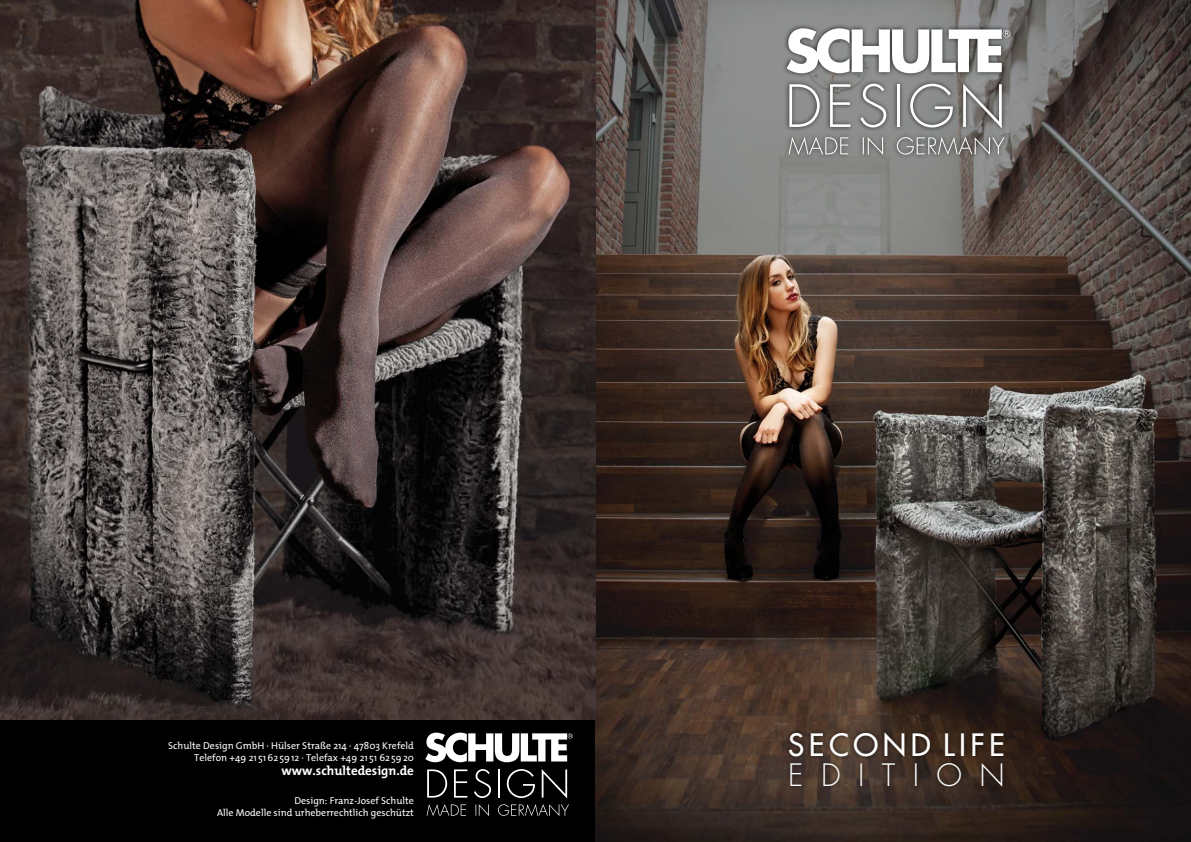
<style>
.page{position:relative;width:1191px;height:842px;background:#fff}
.page>*{position:absolute;margin:0;border:0;box-sizing:border-box;transform-origin:0 0}
.t1{font:30px "Futura";letter-spacing:.15em;color:#fff}
.t2{font:300 30px "Futura";letter-spacing:.58em;color:#fff}
.t3{font:700 13px "The Mix";color:#fff}
.t4{font:500 10px/12px "The Mix";color:#fff;text-align:right}
</style>
<div class="page">
<div style="left:0;top:720px;width:595px;height:122px;background:#000"></div>
<img style="left:595px;top:0;width:596px;height:842px">
<img style="left:0;top:0;width:595px;height:720px">
<div style="left:784px;top:728px;width:224px;height:64px;background:#000;opacity:.7"></div>
<div style="left:782px;top:23px;width:233px;height:137px;background:#000;opacity:.75"></div>
<svg style="left:830px;top:84px;width:20px;height:43px"></svg>
<svg style="left:860px;top:84px;width:26px;height:43px"></svg>
<svg style="left:789px;top:84px;width:30px;height:43px"></svg>
<hr style="left:897px;top:84px;width:2px;height:43px;background:#fff">
<svg style="left:910px;top:84px;width:43px;height:43px"></svg>
<svg style="left:963px;top:84px;width:38px;height:44px"></svg>
<svg style="left:786px;top:28px;width:224px;height:45px"></svg>
<svg style="left:788px;top:137px;width:216px;height:18px"></svg>
<svg style="left:454px;top:769px;width:13px;height:29px"></svg>
<svg style="left:474px;top:769px;width:17px;height:29px"></svg>
<svg style="left:427px;top:769px;width:20px;height:29px"></svg>
<hr style="left:498px;top:769px;width:2px;height:29px;background:#fff">
<svg style="left:507px;top:769px;width:28px;height:29px"></svg>
<svg style="left:542px;top:769px;width:25px;height:29px"></svg>
<svg style="left:425px;top:733px;width:148px;height:29px"></svg>
<svg style="left:426px;top:804px;width:143px;height:12px"></svg>
<p class="t4" style="left:168px;top:739px;width:247px">Schulte Design GmbH · Hülser Straße 214 · 47803 Krefeld<br>Telefon +49 21 5162 5912 · Telefax +49 21 51 62 5920</p>
<h2 class="t3" style="left:281px;top:760px;width:134px">www.schultedesign.de</h2>
<p class="t4" style="left:217px;top:794px;width:198px">Design: Franz-Josef Schulte<br>Alle Modelle sind urheberrechtlich geschützt</p>
<h1 class="t1" style="left:788px;top:726px;width:218px">SECOND LIFE</h1>
<h1 class="t2" style="left:788px;top:756px;width:218px">EDITION</h1>
</div>
